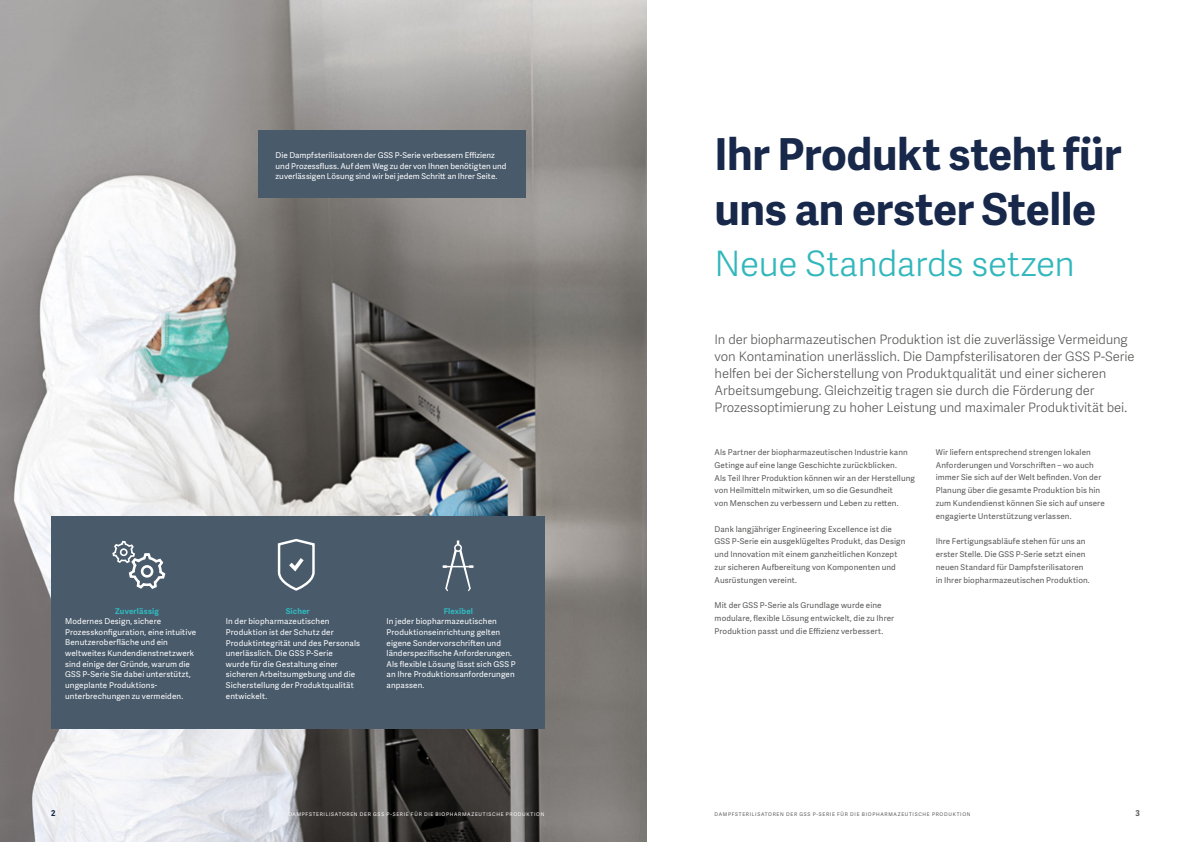
<style>
.page{position:relative;width:1191px;height:842px;background:#fff}
.page>*{position:absolute;margin:0;border:0;box-sizing:border-box;transform-origin:0 0}
.t1{font:700 44px/55.3px "Adelle Sans";letter-spacing:-.01em;color:#18284a}
.t2{font:300 35px "Adelle Sans";letter-spacing:-.01em;color:#31b7bc}
.t3{font:300 13px/17px "Adelle Sans";letter-spacing:-.01em;color:#595857}
.t4{font:8px/12.8px "Adelle Sans";letter-spacing:.015em;color:#595857}
.t5{font:8px/10.6px "Adelle Sans";letter-spacing:.015em;color:#fff}
.t6{font:700 8px "Adelle Sans";letter-spacing:.015em;color:#31b7bc}
.t7{font:700 8px "Adelle Sans";color:#595857}
.t8{font:700 8px "Adelle Sans";color:#18284a}
.t9{font:5px "Adelle Sans";letter-spacing:.14em;color:#595857}
.t10{font:5px "Adelle Sans";letter-spacing:.14em;color:#fff}
</style>
<div class="page">
<img style="left:0;top:0;width:646px;height:842px">
<div style="left:51px;top:517px;width:493px;height:212px;background:#495a6b"></div>
<div style="left:259px;top:131px;width:267px;height:67px;background:#495a6b"></div>
<svg style="left:112px;top:541px;width:54px;height:48px"></svg>
<svg style="left:277px;top:538px;width:38px;height:53px"></svg>
<svg style="left:443px;top:540px;width:30px;height:51px"></svg>
<p class="t5" style="left:276px;top:150px;width:232px">Die Dampfsterilisatoren der GSS P-Serie verbessern Effizienz und Prozessfluss. Auf dem Weg zu der von Ihnen benötigten und zuverlässigen Lösung sind wir bei jedem Schritt an Ihrer Seite.</p>
<p class="t6" style="left:115px;top:605px;width:45px">Zuverlässig</p>
<p class="t5" style="left:65px;top:616px;width:132px">Modernes Design, sichere<br>Prozesskonfiguration, eine intuitive<br>Benutzeroberfläche und ein weltweites Kundendienstnetzwerk sind einige der Gründe, warum die<br>GSS P-Serie Sie dabei unterstützt, ungeplante Produktions&shy;unterbrechungen zu vermeiden.</p>
<p class="t6" style="left:286px;top:605px;width:26px">Sicher</p>
<p class="t5" style="left:226px;top:616px;width:136px">In der biopharmazeutischen<br>Produktion ist der Schutz der<br>Produktintegrität und des Personals unerlässlich. Die GSS P-Serie<br>wurde für die Gestaltung einer sicheren Arbeitsumgebung und die<br>Sicherstellung der Produktqualität entwickelt.</p>
<p class="t6" style="left:444px;top:605px;width:31px">Flexibel</p>
<p class="t5" style="left:386px;top:616px;width:131px">In jeder biopharmazeutischen<br>Produktionseinrichtung gelten eigene Sondervorschriften und länderspezifische Anforderungen.<br>Als flexible Lösung lässt sich GSS P an Ihre Produktionsanforderungen anpassen.</p>
<p class="t8" style="left:51px;top:808px;width:6px">2</p>
<p class="t10" style="left:288px;top:811px;width:257px">DAMPFSTERILISATOREN DER GSS P-SERIE FÜR DIE BIOPHARMAZEUTISCHE PRODUKTION</p>
<h1 class="t1" style="left:714px;top:125px;width:408px">Ihr Produkt steht für uns an erster Stelle</h1>
<h2 class="t2" style="left:714px;top:239px;width:362px">Neue Standards setzen</h2>
<p class="t3" style="left:714px;top:331px;width:421px">In der biopharmazeutischen Produktion ist die zuverlässige Vermeidung von Kontamination unerlässlich. Die Dampfsterilisatoren der GSS P-Serie helfen bei der Sicherstellung von Produktqualität und einer sicheren Arbeitsumgebung. Gleichzeitig tragen sie durch die Förderung der Prozessoptimierung zu hoher Leistung und maximaler Produktivität bei.</p>
<p class="t4" style="left:714px;top:445px;width:202px">Als Partner der biopharmazeutischen Industrie kann Getinge auf eine lange Geschichte zurückblicken.<br>Als Teil Ihrer Produktion können wir an der Herstellung von Heilmitteln mitwirken, um so die Gesundheit<br>von Menschen zu verbessern und Leben zu retten.</p>
<p class="t4" style="left:714px;top:522px;width:192px">Dank langjähriger Engineering Excellence ist die GSS P-Serie ein ausgeklügeltes Produkt, das Design und Innovation mit einem ganzheitlichen Konzept zur sicheren Aufbereitung von Komponenten und Ausrüstungen vereint.</p>
<p class="t4" style="left:714px;top:599px;width:181px">Mit der GSS P-Serie als Grundlage wurde eine modulare, flexible Lösung entwickelt, die zu Ihrer<br>Produktion passt und die Effizienz verbessert.</p>
<p class="t4" style="left:935px;top:445px;width:170px">Wir liefern entsprechend strengen lokalen Anforderungen und Vorschriften – wo auch immer Sie sich auf der Welt befinden. Von der Planung über die gesamte Produktion bis hin zum Kundendienst können Sie sich auf unsere engagierte Unterstützung verlassen.</p>
<p class="t4" style="left:935px;top:535px;width:155px">Ihre Fertigungsabläufe stehen für uns an erster Stelle. Die GSS P-Serie setzt einen neuen Standard für Dampfsterilisatoren in Ihrer biopharmazeutischen Produktion.</p>
<p class="t9" style="left:714px;top:811px;width:257px">DAMPFSTERILISATOREN DER GSS P-SERIE FÜR DIE BIOPHARMAZEUTISCHE PRODUKTION</p>
<p class="t7" style="left:1135px;top:808px;width:6px">3</p>
</div>
